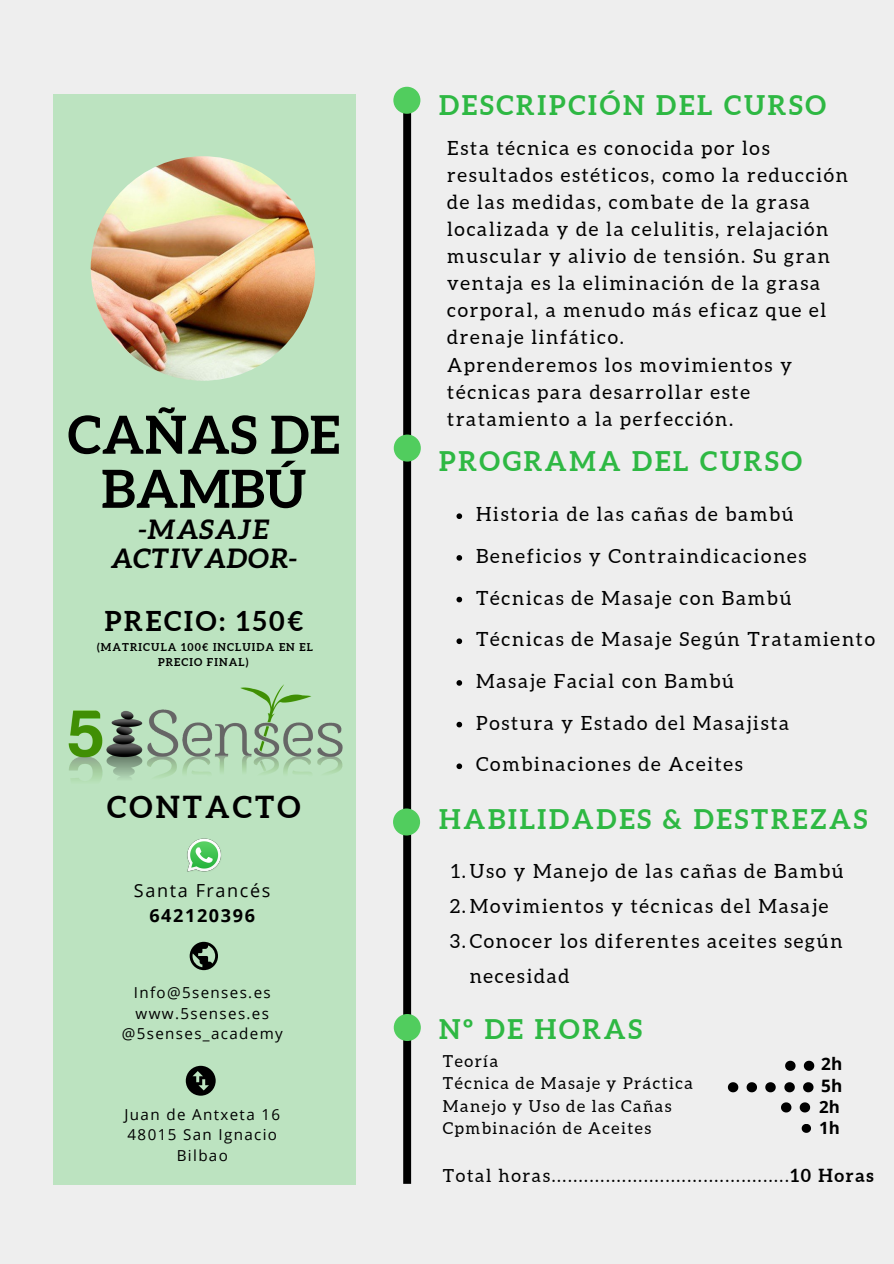
<style>
.page{position:relative;width:894px;height:1264px;background:#fff}
.page>*{position:absolute;margin:0;border:0;box-sizing:border-box;transform-origin:0 0}
.t1{font:700 52.5px/54px "Aleo";letter-spacing:.01em;color:#000;text-align:center}
.t2{font:700 30.3px "Aleo";letter-spacing:.1em;color:#000}
.t3{font:700 27.3px "Aleo";letter-spacing:.1em;color:#000}
.t4{font:700 27px "Aleo";letter-spacing:.1em;color:#2eb843}
.t5{font:italic 700 27px/28.2px "Aleo";letter-spacing:.01em;color:#000;text-align:center}
.t6{font:19.5px/27px "Aleo";letter-spacing:.09em;color:#000}
.t7{font:18px "Aleo";letter-spacing:.09em;color:#000}
.t8{font:18px "Open Sans";letter-spacing:.09em;color:#000}
.t9{font:700 18px "Open Sans";letter-spacing:.09em;color:#000}
.t10{font:700 17.1px "Open Sans";color:#000}
.t11{font:700 16.8px "Open Sans";color:#000}
.t12{font:16.5px "Aleo";letter-spacing:.09em;color:#000}
.t13{font:15.15px "Open Sans";letter-spacing:.09em;color:#000}
.t14{font:700 10.8px/14.4px "Aleo";letter-spacing:.1em;color:#000;text-align:center}
.s1{font-weight:700}
</style>
<div class="page">
<div style="left:0;top:0;width:893px;height:1263px;background:#eee"></div>
<div style="left:53px;top:94px;width:302px;height:1090px;background:#bce3c0"></div>
<svg style="left:403px;top:113px;width:8px;height:1070px;background:#060606"></svg>
<div style="left:393px;top:87px;width:27px;height:27px;background:#51cd5e;border-radius:50%"></div>
<div style="left:393px;top:434px;width:27px;height:27px;background:#51cd5e;border-radius:50%"></div>
<div style="left:393px;top:808px;width:27px;height:27px;background:#51cd5e;border-radius:50%"></div>
<div style="left:393px;top:1013px;width:27px;height:28px;background:#51cd5e;border-radius:50%"></div>
<img style="left:91px;top:156px;width:224px;height:225px;border-radius:50%">
<svg style="left:190px;top:941px;width:28px;height:29px"></svg>
<svg style="left:186px;top:1065px;width:29px;height:30px"></svg>
<img style="left:68px;top:684px;width:275px;height:97px">
<img style="left:187px;top:838px;width:34px;height:33px">
<svg style="left:785px;top:1060px;width:10px;height:10px"></svg>
<svg style="left:803px;top:1060px;width:11px;height:10px"></svg>
<svg style="left:781px;top:1102px;width:10px;height:10px"></svg>
<svg style="left:799px;top:1102px;width:10px;height:10px"></svg>
<svg style="left:801px;top:1124px;width:9px;height:8px"></svg>
<svg style="left:727px;top:1082px;width:11px;height:10px"></svg>
<svg style="left:746px;top:1082px;width:10px;height:10px"></svg>
<svg style="left:765px;top:1082px;width:10px;height:10px"></svg>
<svg style="left:784px;top:1082px;width:10px;height:10px"></svg>
<svg style="left:803px;top:1082px;width:10px;height:10px"></svg>
<svg style="left:456px;top:513px;width:6px;height:6px"></svg>
<svg style="left:456px;top:555px;width:6px;height:5px"></svg>
<svg style="left:456px;top:596px;width:6px;height:6px"></svg>
<svg style="left:456px;top:638px;width:6px;height:6px"></svg>
<svg style="left:456px;top:680px;width:6px;height:5px"></svg>
<svg style="left:456px;top:721px;width:6px;height:6px"></svg>
<svg style="left:456px;top:763px;width:6px;height:6px"></svg>
<p class="t1" style="left:68px;top:407px;width:273px">CAÑAS DE<br>BAMBÚ</p>
<p class="t5" style="left:111px;top:515px;width:188px">-MASAJE<br>ACTIVADOR-</p>
<p class="t3" style="left:105px;top:605px;width:200px">PRECIO: 150€</p>
<p class="t14" style="left:97px;top:640px;width:217px">(MATRICULA 100€ INCLUIDA EN EL<br>PRECIO FINAL)</p>
<p class="t2" style="left:107px;top:789px;width:194px">CONTACTO</p>
<p class="t8" style="left:134px;top:877px;width:138px">Santa Francés</p>
<p class="t9" style="left:149px;top:902px;width:107px">642120396</p>
<p class="t13" style="left:134px;top:982px;width:138px">Info@5senses.es</p>
<p class="t13" style="left:135px;top:1002px;width:135px">www.5senses.es</p>
<p class="t13" style="left:122px;top:1022px;width:162px">@5senses_academy</p>
<p class="t13" style="left:124px;top:1103px;width:157px">Juan de Antxeta 16</p>
<p class="t13" style="left:128px;top:1124px;width:151px">48015 San Ignacio</p>
<p class="t13" style="left:177px;top:1144px;width:53px">Bilbao</p>
<p class="t4" style="left:439px;top:89px;width:388px">DESCRIPCIÓN DEL CURSO</p>
<p class="t6" style="left:447px;top:135px;width:402px">Esta técnica es conocida por los resultados estéticos, como la reducción de las medidas, combate de la grasa localizada y de la celulitis, relajación muscular y alivio de tensión. Su gran ventaja es la eliminación de la grasa corporal, a menudo más eficaz que el drenaje linfático.</p>
<p class="t6" style="left:447px;top:351px;width:346px">Aprenderemos los movimientos y técnicas para desarrollar este tratamiento a la perfección.</p>
<p class="t4" style="left:439px;top:445px;width:364px">PROGRAMA DEL CURSO</p>
<p class="t6" style="left:476px;top:501px;width:319px">Historia de las cañas de bambú</p>
<p class="t6" style="left:476px;top:542px;width:332px">Beneficios y Contraindicaciones</p>
<p class="t6" style="left:476px;top:584px;width:317px">Técnicas de Masaje con Bambú</p>
<p class="t6" style="left:476px;top:626px;width:400px">Técnicas de Masaje Según Tratamiento</p>
<p class="t6" style="left:476px;top:667px;width:259px">Masaje Facial con Bambú</p>
<p class="t6" style="left:476px;top:709px;width:314px">Postura y Estado del Masajista</p>
<p class="t6" style="left:476px;top:750px;width:268px">Combinaciones de Aceites</p>
<p class="t4" style="left:439px;top:803px;width:430px">HABILIDADES &amp; DESTREZAS</p>
<p class="t6" style="left:451px;top:857px;width:394px">1.Uso y Manejo de las cañas de Bambú</p>
<p class="t6" style="left:449px;top:892px;width:380px">2.Movimientos y técnicas del Masaje</p>
<p class="t6" style="left:469px;top:923px;width:374px;line-height:35px;text-indent:-20px">3.Conocer los diferentes aceites según necesidad</p>
<p class="t4" style="left:439px;top:1013px;width:204px">Nº DE HORAS</p>
<p class="t12" style="left:443px;top:1051px;width:57px">Teoría</p>
<p class="t12" style="left:443px;top:1074px;width:251px">Técnica de Masaje y Práctica</p>
<p class="t12" style="left:443px;top:1096px;width:230px">Manejo y Uso de las Cañas</p>
<p class="t12" style="left:443px;top:1119px;width:210px">Cpmbinación de Aceites</p>
<p class="t7" style="left:443px;top:1165px;width:432px">Total horas............................................<span class="s1">10 Horas</span></p>
<p class="t10" style="left:821px;top:1051px;width:23px">2h</p>
<p class="t10" style="left:821px;top:1073px;width:23px">5h</p>
<p class="t11" style="left:819px;top:1095px;width:22px">2h</p>
<p class="t11" style="left:819px;top:1116px;width:22px">1h</p>
</div>
